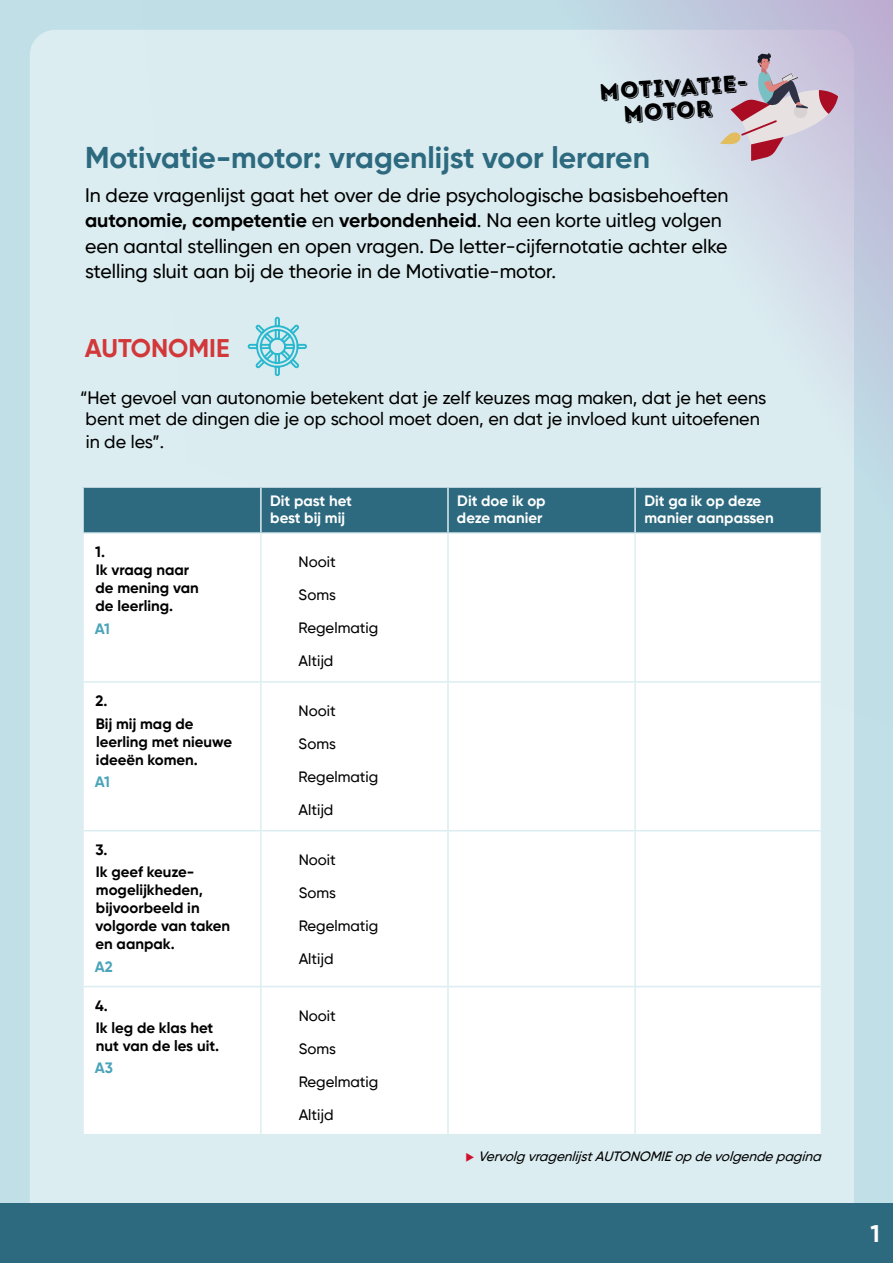
<style>
.page{position:relative;width:893px;height:1263px;background:#c0dfe7}
.page>*{position:absolute;margin:0;border:0;box-sizing:border-box;transform-origin:0 0}
.t1{font:700 30px "Gilroy";color:#2d6a7f}
.t2{font:700 25.5px "Gilroy";color:#d23739}
.t3{font:700 24px "Gilroy";color:#fff}
.t4{font:22.8px/23.5px "Intro Rust Base Shade";color:#000;text-align:center}
.t5{font:500 19.5px/25.5px "Gilroy";color:#000}
.t6{font:500 18px/22px "Gilroy";color:#000}
.t7{font:700 15px/18px "Gilroy";color:#000}
.t8{font:500 15px "Gilroy";color:#000}
.t9{font:700 15px/16.5px "Gilroy";color:#fff}
.t10{font:700 15px "Gilroy";letter-spacing:-.02em;color:#4aa4ba}
.t11{font:italic 500 13.5px "Gilroy";color:#000}
.s1{font-weight:700}
.s2{color:#cf0f2c}
</style>
<div class="page">
<div style="left:30px;top:30px;width:824px;height:1207px;background:#dbedf1;border-radius:26px"></div>
<div style="left:0;top:1203px;width:893px;height:60px;background:#2d6a7f"></div>
<svg style="left:247px;top:0;width:646px;height:429px"></svg>
<svg style="left:248px;top:317px;width:59px;height:59px"></svg>
<div style="left:84px;top:488px;width:737px;height:44px;background:#2d6a7f"></div>
<div style="left:84px;top:534px;width:737px;height:600px;background:#fff"></div>
<hr style="left:260px;top:488px;width:2px;height:44px;background:#dbedf1">
<hr style="left:447px;top:488px;width:2px;height:44px;background:#dbedf1">
<hr style="left:634px;top:488px;width:2px;height:44px;background:#dbedf1">
<hr style="left:260px;top:534px;width:2px;height:147px;background:#dbedf1">
<hr style="left:447px;top:534px;width:2px;height:147px;background:#dbedf1">
<hr style="left:634px;top:534px;width:2px;height:147px;background:#dbedf1">
<hr style="left:84px;top:681px;width:177px;height:2px;background:#dbedf1">
<hr style="left:261px;top:681px;width:187px;height:2px;background:#dbedf1">
<hr style="left:260px;top:683px;width:2px;height:147px;background:#dbedf1">
<hr style="left:448px;top:681px;width:187px;height:2px;background:#dbedf1">
<hr style="left:447px;top:683px;width:2px;height:147px;background:#dbedf1">
<hr style="left:635px;top:681px;width:186px;height:2px;background:#dbedf1">
<hr style="left:634px;top:683px;width:2px;height:147px;background:#dbedf1">
<hr style="left:84px;top:830px;width:177px;height:1px;background:#dbedf1">
<hr style="left:261px;top:830px;width:187px;height:1px;background:#dbedf1">
<hr style="left:260px;top:831px;width:2px;height:155px;background:#dbedf1">
<hr style="left:448px;top:830px;width:187px;height:1px;background:#dbedf1">
<hr style="left:447px;top:831px;width:2px;height:155px;background:#dbedf1">
<hr style="left:635px;top:830px;width:186px;height:1px;background:#dbedf1">
<hr style="left:634px;top:831px;width:2px;height:155px;background:#dbedf1">
<hr style="left:84px;top:986px;width:177px;height:1px;background:#dbedf1">
<hr style="left:261px;top:986px;width:187px;height:1px;background:#dbedf1">
<hr style="left:260px;top:987px;width:2px;height:147px;background:#dbedf1">
<hr style="left:448px;top:986px;width:187px;height:1px;background:#dbedf1">
<hr style="left:447px;top:987px;width:2px;height:147px;background:#dbedf1">
<hr style="left:635px;top:986px;width:186px;height:1px;background:#dbedf1">
<hr style="left:634px;top:987px;width:2px;height:147px;background:#dbedf1">
<svg style="left:720px;top:53px;width:118px;height:108px"></svg>
<p class="t4" style="left:599px;top:80px;width:148px;rotate:-3deg">Motivatie-<br>Motor</p>
<h1 class="t1" style="left:85px;top:139px;width:566px">Motivatie-motor: vragenlijst voor leraren</h1>
<p class="t5" style="left:85px;top:182px;width:645px">In deze vragenlijst gaat het over de drie psychologische basisbehoeften <span class="s1">autonomie, competentie</span> en <span class="s1">verbondenheid</span>. Na een korte uitleg volgen een aantal stellingen en open vragen. De letter-cijfernotatie achter elke stelling sluit aan bij de theorie in de Motivatie-motor.</p>
<h2 class="t2" style="left:85px;top:332px;width:146px">AUTONOMIE</h2>
<p class="t6" style="left:86px;top:386px;width:682px;text-indent:-6px">“Het gevoel van autonomie betekent dat je zelf keuzes mag maken, dat je het eens bent met de dingen die je op school moet doen, en dat je invloed kunt uitoefenen in de les”.</p>
<p class="t7" style="left:95px;top:543px;width:105px">1.<br>Ik vraag naar de mening van de leerling.</p>
<p class="t10" style="left:95px;top:619px;width:17px">A1</p>
<p class="t7" style="left:95px;top:690px;width:100px;line-height:22.2px">2.<br>Bij mij mag de</p>
<p class="t7" style="left:96px;top:732px;width:138px">leerling met nieuwe ideeën komen.</p>
<p class="t10" style="left:95px;top:772px;width:17px">A1</p>
<p class="t7" style="left:95px;top:839px;width:98px;line-height:22.2px">3.<br>Ik geef keuze-</p>
<p class="t7" style="left:96px;top:881px;width:136px">mogelijkheden, bijvoorbeeld in volgorde van taken en aanpak.</p>
<p class="t10" style="left:95px;top:957px;width:19px">A2</p>
<p class="t7" style="left:95px;top:994px;width:120px;line-height:22.2px">4.<br>Ik leg de klas het</p>
<p class="t7" style="left:96px;top:1037px;width:125px">nut van de les uit.</p>
<p class="t10" style="left:95px;top:1059px;width:20px">A3</p>
<p class="t9" style="left:270px;top:493px;width:83px">Dit past het best bij mij</p>
<p class="t9" style="left:457px;top:493px;width:90px">Dit doe ik op deze manier</p>
<p class="t9" style="left:644px;top:493px;width:131px">Dit ga ik op deze manier aanpassen</p>
<p class="t8" style="left:299px;top:553px;width:39px">Nooit</p>
<p class="t8" style="left:299px;top:586px;width:39px">Soms</p>
<p class="t8" style="left:299px;top:619px;width:81px">Regelmatig</p>
<p class="t8" style="left:299px;top:652px;width:36px">Altijd</p>
<p class="t8" style="left:299px;top:701px;width:39px">Nooit</p>
<p class="t8" style="left:299px;top:734px;width:39px">Soms</p>
<p class="t8" style="left:299px;top:767px;width:81px">Regelmatig</p>
<p class="t8" style="left:299px;top:800px;width:36px">Altijd</p>
<p class="t8" style="left:299px;top:850px;width:39px">Nooit</p>
<p class="t8" style="left:299px;top:883px;width:39px">Soms</p>
<p class="t8" style="left:299px;top:916px;width:81px">Regelmatig</p>
<p class="t8" style="left:299px;top:949px;width:36px">Altijd</p>
<p class="t8" style="left:299px;top:1006px;width:39px">Nooit</p>
<p class="t8" style="left:299px;top:1039px;width:39px">Soms</p>
<p class="t8" style="left:299px;top:1072px;width:81px">Regelmatig</p>
<p class="t8" style="left:299px;top:1105px;width:36px">Altijd</p>
<p class="t11" style="left:466px;top:1148px;width:361px"><span class="s2">◆</span> VervolgvragenlijstAUTONOMIEopdevolgendepagina</p>
<p class="t3" style="left:871px;top:1219px;width:11px">1</p>
</div>
